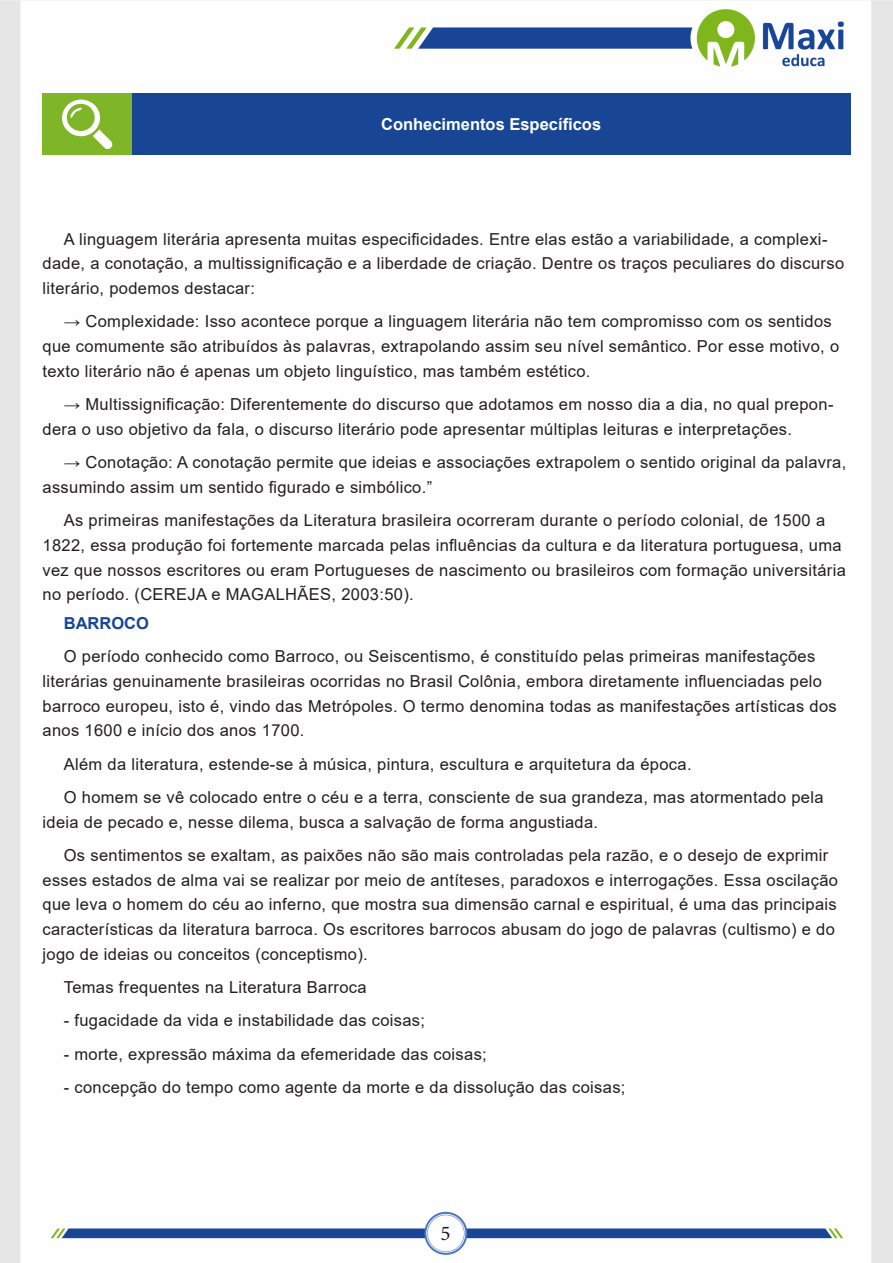
<style>
.page{position:relative;width:893px;height:1263px;background:#fff}
.page>*{position:absolute;margin:0;border:0;box-sizing:border-box;transform-origin:0 0}
.t1{font:21px "Minion Pro";color:#231f20}
.APOSTILA{font:16.5px/24.8px "Arial";letter-spacing:.02em;color:#231f20}
.Titulo_de_Caixa{font:700 16.5px "Arial";color:#fff}
.Normal__Web{font:700 16.5px "Arial";color:#184696}
</style>
<div class="page">
<img style="left:0;top:0;width:893px;height:1263px">
<div style="left:43px;top:617px;width:807px;height:15px;background:#fff"></div>
<div style="left:43px;top:94px;width:89px;height:61px;background:#7fb628"></div>
<div style="left:132px;top:94px;width:718px;height:61px;background:#184695"></div>
<svg style="left:62px;top:100px;width:51px;height:49px"></svg>
<p class="Titulo_de_Caixa" style="left:381px;top:113px;width:222px">Conhecimentos Específicos</p>
<p class="APOSTILA" style="left:43px;top:226px;width:803px;text-indent:21px">A linguagem literária apresenta muitas especificidades. Entre elas estão a variabilidade, a complexi&shy;dade, a conotação, a multissignificação e a liberdade de criação. Dentre os traços peculiares do discurso literário, podemos destacar:</p>
<p class="APOSTILA" style="left:43px;top:309px;width:798px;text-indent:21px">→ Complexidade: Isso acontece porque a linguagem literária não tem compromisso com os sentidos que comumente são atribuídos às palavras, extrapolando assim seu nível semântico. Por esse motivo, o texto literário não é apenas um objeto linguístico, mas também estético.</p>
<p class="APOSTILA" style="left:43px;top:392px;width:792px;text-indent:21px">→ Multissignificação: Diferentemente do discurso que adotamos em nosso dia a dia, no qual prepon&shy;dera o uso objetivo da fala, o discurso literário pode apresentar múltiplas leituras e interpretações.</p>
<p class="APOSTILA" style="left:43px;top:450px;width:805px;text-indent:21px">→ Conotação: A conotação permite que ideias e associações extrapolem o sentido original da palavra, assumindo assim um sentido figurado e simbólico.”</p>
<p class="APOSTILA" style="left:43px;top:508px;width:805px;text-indent:21px">As primeiras manifestações da Literatura brasileira ocorreram durante o período colonial, de 1500 a 1822, essa produção foi fortemente marcada pelas influências da cultura e da literatura portuguesa, uma vez que nossos escritores ou eram Portugueses de nascimento ou brasileiros com formação universitária no período. (CEREJA e MAGALHÃES, 2003:50).</p>
<p class="Normal__Web" style="left:64px;top:611px;width:87px">BARROCO</p>
<p class="APOSTILA" style="left:43px;top:644px;width:796px;text-indent:21px">O período conhecido como Barroco, ou Seiscentismo, é constituído pelas primeiras manifestações literárias genuinamente brasileiras ocorridas no Brasil Colônia, embora diretamente influenciadas pelo barroco europeu, isto é, vindo das Metrópoles. O termo denomina todas as manifestações artísticas dos anos 1600 e início dos anos 1700.</p>
<p class="APOSTILA" style="left:64px;top:751px;width:629px">Além da literatura, estende-se à música, pintura, escultura e arquitetura da época.</p>
<p class="APOSTILA" style="left:43px;top:784px;width:783px;text-indent:21px">O homem se vê colocado entre o céu e a terra, consciente de sua grandeza, mas atormentado pela ideia de pecado e, nesse dilema, busca a salvação de forma angustiada.</p>
<p class="APOSTILA" style="left:43px;top:842px;width:797px;text-indent:21px">Os sentimentos se exaltam, as paixões não são mais controladas pela razão, e o desejo de exprimir esses estados de alma vai se realizar por meio de antíteses, paradoxos e interrogações. Essa oscilação que leva o homem do céu ao inferno, que mostra sua dimensão carnal e espiritual, é uma das principais características da literatura barroca. Os escritores barrocos abusam do jogo de palavras (cultismo) e do jogo de ideias ou conceitos (conceptismo).</p>
<p class="APOSTILA" style="left:64px;top:975px;width:304px">Temas frequentes na Literatura Barroca</p>
<p class="APOSTILA" style="left:64px;top:1008px;width:363px">- fugacidade da vida e instabilidade das coisas;</p>
<p class="APOSTILA" style="left:64px;top:1041px;width:425px">- morte, expressão máxima da efemeridade das coisas;</p>
<p class="APOSTILA" style="left:64px;top:1074px;width:563px">- concepção do tempo como agente da morte e da dissolução das coisas;</p>
<p class="t1" style="left:440px;top:1219px;width:12px">5</p>
</div>
